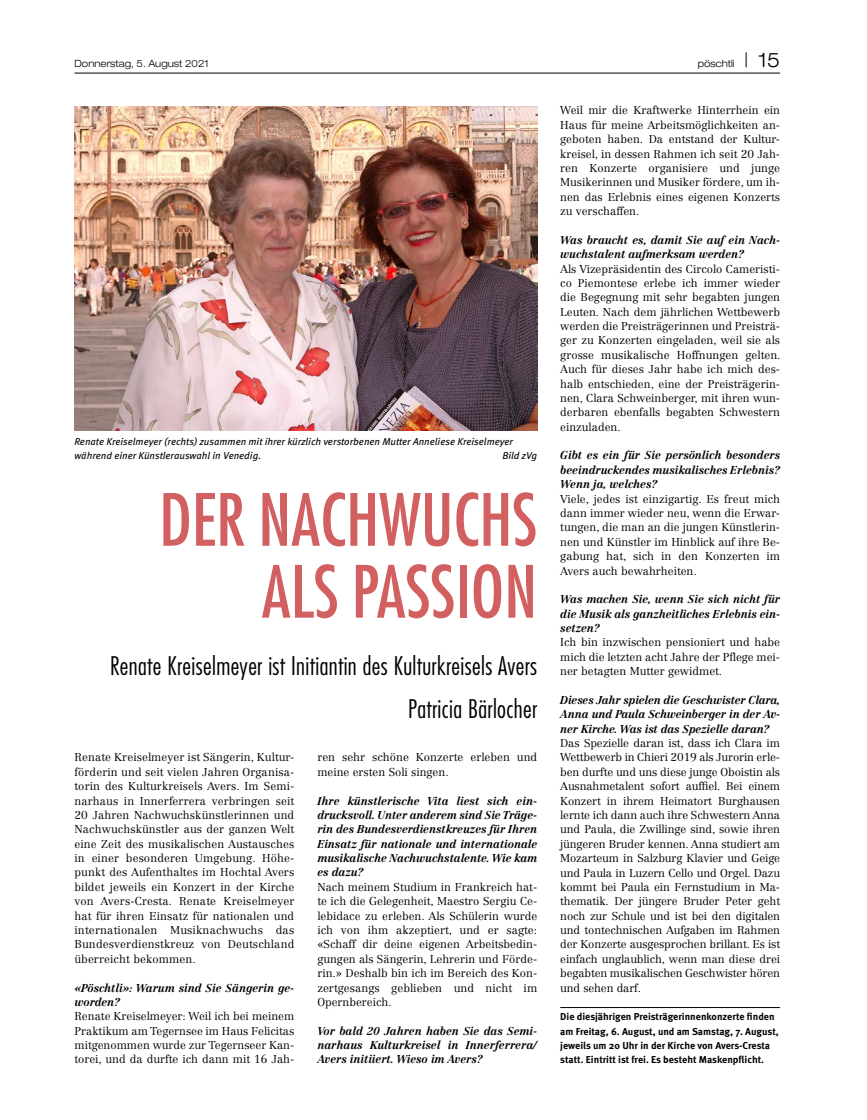
<style>
.page{position:relative;width:867px;height:1120px;background:#fff}
.page>*{position:absolute;margin:0;border:0;box-sizing:border-box;transform-origin:0 0}
.t1{font:condensed 70px/71.9px "Futura Std";color:#d26061;text-align:right}
.t2{font:300 condensed 25px/43.1px "Futura Std";letter-spacing:.015em;color:#000;text-align:right}
.t3{font:300 11.25px/14.4px "Centennial LT Std";color:#000;text-align:justify}
.t4{font:italic 700 11.25px/14.4px "Centennial LT Std";color:#000;text-align:justify;scale:.96 1}
.t5{font:700 10px/14.4px "Meta OT";color:#000}
.t6{font:italic 10px/14.4px "Meta OT";color:#000}
.t7{font:300 expanded 10px "Helvetica Neue LT Std";color:#000;scale:.96 1}
.s1{font-size:20px}
</style>
<div class="page">
<hr style="left:74px;top:73px;width:706px;height:1px;background:#000">
<hr style="left:560px;top:1007px;width:220px;height:1px;background:#000">
<img style="left:74px;top:106px;width:463px;height:325px">
<p class="t7" style="left:74px;top:58px;width:141px">Donnerstag, 5. August 2021</p>
<p class="t7" style="left:697px;top:58px;width:87px">pöschtli <span class="s1">| 15</span></p>
<p class="t6" style="left:74px;top:434px;width:440px">Renate Kreiselmeyer (rechts) zusammen mit ihrer kürzlich verstorbenen Mutter Anneliese Kreiselmeyer während einer Künstlerauswahl in Venedig.</p>
<p class="t6" style="left:502px;top:449px;width:36px">Bild zVg</p>
<h1 class="t1" style="left:159px;top:483px;width:379px">DER NACHWUCHS<br>ALS PASSION</h1>
<h2 class="t2" style="left:110px;top:644px;width:428px">Renate Kreiselmeyer ist Initiantin des Kulturkreisels Avers<br>Patricia Bärlocher</h2>
<p class="t3" style="left:74px;top:750px;width:221px">Renate Kreiselmeyer ist Sängerin, Kultur&shy;förderin und seit vielen Jahren Organisa&shy;torin des Kulturkreisels Avers. Im Semi&shy;narhaus in Innerferrera verbringen seit 20 Jahren Nachwuchskünstlerinnen und Nachwuchskünstler aus der ganzen Welt eine Zeit des musikalischen Austausches in einer besonderen Umgebung. Höhe&shy;punkt des Aufenthaltes im Hochtal Avers bildet jeweils ein Konzert in der Kirche von Avers-Cresta. Renate Kreiselmeyer hat für ihren Einsatz für nationalen und internationalen Musiknachwuchs das Bundesverdienstkreuz von Deutschland überreicht bekommen.</p>
<p class="t4" style="left:74px;top:980px;width:230px">«Pöschtli»: Warum sind Sie Sängerin ge&shy;worden?</p>
<p class="t3" style="left:74px;top:1009px;width:221px">Renate Kreiselmeyer: Weil ich bei meinem Praktikum am Tegernsee im Haus Felicitas mitgenommen wurde zur Tegernseer Kan&shy;torei, und da durfte ich dann mit 16 Jah-</p>
<p class="t3" style="left:317px;top:750px;width:221px">ren sehr schöne Konzerte erleben und meine ersten Soli singen.</p>
<p class="t4" style="left:317px;top:793px;width:230px">Ihre künstlerische Vita liest sich ein&shy;drucksvoll. Unter anderem sind Sie Träge&shy;rin des Bundesverdienstkreuzes für Ihren Einsatz für nationale und internationale musikalische Nachwuchstalente. Wie kam es dazu?</p>
<p class="t3" style="left:317px;top:880px;width:221px">Nach meinem Studium in Frankreich hat&shy;te ich die Gelegenheit, Maestro Sergiu Ce&shy;lebidace zu erleben. Als Schülerin wurde ich von ihm akzeptiert, und er sagte: «Schaff dir deine eigenen Arbeitsbedin&shy;gungen als Sängerin, Lehrerin und Förde&shy;rin.» Deshalb bin ich im Bereich des Kon&shy;zertgesangs geblieben und nicht im Opernbereich.</p>
<p class="t4" style="left:317px;top:1023px;width:230px">Vor bald 20 Jahren haben Sie das Semi&shy;narhaus Kulturkreisel in Innerferrera/ Avers initiiert. Wieso im Avers?</p>
<p class="t3" style="left:560px;top:103px;width:221px">Weil mir die Kraftwerke Hinterrhein ein Haus für meine Arbeitsmöglichkeiten an&shy;geboten haben. Da entstand der Kultur&shy;kreisel, in dessen Rahmen ich seit 20 Jah&shy;ren Konzerte organisiere und junge Musikerinnen und Musiker fördere, um ih&shy;nen das Erlebnis eines eigenen Konzerts zu verschaffen.</p>
<p class="t4" style="left:560px;top:233px;width:230px">Was braucht es, damit Sie auf ein Nach&shy;wuchstalent aufmerksam werden?</p>
<p class="t3" style="left:560px;top:261px;width:222px">Als Vizepräsidentin des Circolo Cameristi&shy;co Piemontese erlebe ich immer wieder die Begegnung mit sehr begabten jungen Leuten. Nach dem jährlichen Wettbewerb werden die Preisträgerinnen und Preisträ&shy;ger zu Konzerten eingeladen, weil sie als grosse musikalische Hoffnungen gelten.<br>Auch für dieses Jahr habe ich mich des&shy;halb entschieden, eine der Preisträgerin&shy;nen, Clara Schweinberger, mit ihren wun&shy;derbaren ebenfalls begabten Schwestern einzuladen.</p>
<p class="t4" style="left:560px;top:448px;width:230px">Gibt es ein für Sie persönlich besonders beeindruckendes musikalisches Erlebnis?<br>Wenn ja, welches?</p>
<p class="t3" style="left:560px;top:491px;width:221px">Viele, jedes ist einzigartig. Es freut mich dann immer wieder neu, wenn die Erwar&shy;tungen, die man an die jungen Künstlerin&shy;nen und Künstler im Hinblick auf ihre Be&shy;gabung hat, sich in den Konzerten im Avers auch bewahrheiten.</p>
<p class="t4" style="left:560px;top:592px;width:230px">Was machen Sie, wenn Sie sich nicht für die Musik als ganzheitliches Erlebnis ein&shy;setzen?</p>
<p class="t3" style="left:560px;top:635px;width:221px">Ich bin inzwischen pensioniert und habe mich die letzten acht Jahre der Pflege mei&shy;ner betagten Mutter gewidmet.</p>
<p class="t4" style="left:560px;top:693px;width:231px">Dieses Jahr spielen die Geschwister Clara, Anna und Paula Schweinberger in der Av&shy;ner Kirche. Was ist das Spezielle daran?</p>
<p class="t3" style="left:560px;top:736px;width:221px">Das Spezielle daran ist, dass ich Clara im Wettbewerb in Chieri 2019 als Jurorin erle&shy;ben durfte und uns diese junge Oboistin als Ausnahmetalent sofort auffiel. Bei einem Konzert in ihrem Heimatort Burghausen lernte ich dann auch ihre Schwestern Anna und Paula, die Zwillinge sind, sowie ihren jüngeren Bruder kennen. Anna studiert am Mozarteum in Salzburg Klavier und Geige und Paula in Luzern Cello und Orgel. Dazu kommt bei Paula ein Fernstudium in Ma&shy;thematik. Der jüngere Bruder Peter geht noch zur Schule und ist bei den digitalen und tontechnischen Aufgaben im Rahmen der Konzerte ausgesprochen brillant. Es ist einfach unglaublich, wenn man diese drei begabten musikalischen Geschwister hören und sehen darf.</p>
<p class="t5" style="left:560px;top:1009px;width:220px">Die diesjährigen Preisträgerinnenkonzerte finden am Freitag, 6. August, und am Samstag, 7. August, jeweils um 20 Uhr in der Kirche von Avers-Cresta statt. Eintritt ist frei. Es besteht Maskenpflicht.</p>
</div>
